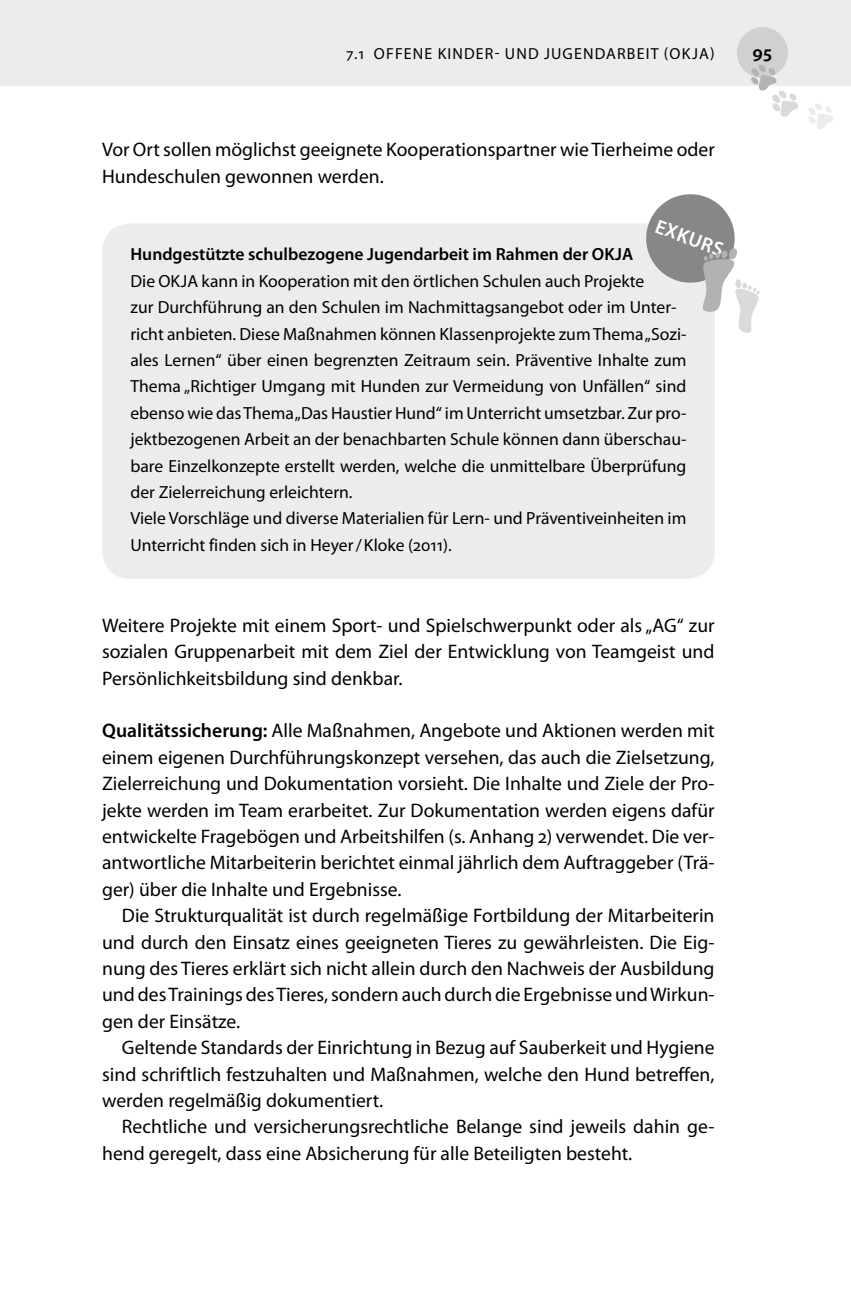
<style>
.page{position:relative;width:851px;height:1304px;background:#fff}
.page>*{position:absolute;margin:0;border:0;box-sizing:border-box;transform-origin:0 0}
.t1{font:600 20px "Myriad Pro";color:#fff}
.t2{font:19.6px/26.4px "Myriad Pro";color:#000;text-align:justify}
.t3{font:600 19.6px "Myriad Pro";color:#000}
.t4{font:17.6px/26.4px "Myriad Pro";color:#000}
.t5{font:600 17.6px "Myriad Pro";color:#000}
.t6{font:16px "Myriad Pro";letter-spacing:.07em;color:#000}
.s1{font-weight:600}
</style>
<div class="page">
<div style="left:0;top:0;width:850px;height:85px;background:#ececec"></div>
<div style="left:736px;top:27px;width:51px;height:51px;background:#cfd0d0;border-radius:50%"></div>
<svg style="left:808px;top:104px;width:25px;height:25px"></svg>
<svg style="left:751px;top:65px;width:47px;height:52px"></svg>
<div style="left:102px;top:223px;width:612px;height:356px;background:#ececec"></div>
<svg style="left:640px;top:194px;width:120px;height:140px"></svg>
<p class="t6" style="left:346px;top:44px;width:369px">7.1 OFFENE KIN DER- UND JUGENDARBEIT (OKJA)</p>
<p class="t3" style="left:752px;top:40px;width:21px">95</p>
<p class="t2" style="left:102px;top:136px;width:614px">Vor Ort sollen möglichst geeignete Kooperationspartner wie Tierheime oder<br>Hundeschulen gewonnen werden.</p>
<p class="t1" style="left:660px;top:214px;width:72px;rotate:20deg">Exkur s</p>
<p class="t5" style="left:130px;top:243px;width:504px">Hundgestützte schulbezogene Jugendarbeit im Rahmen der OKJA</p>
<p class="t4" style="left:130px;top:267px;width:557px">Die OKJA kann in Kooperation mit den örtlichen Schulen auch Projekte<br>zur Durchführung an den Schulen im Nachmittagsangebot oder im Unter&shy;richt anbieten. Diese Maßnahmen können Klassenprojekte zum Thema „Sozi&shy;ales Lernen“ über einen begrenzten Zeitraum sein. Präventive I nhalte zum Thema „Richtiger Umgang mit Hunden zur Vermeidung von Unfällen“ sind ebenso wie das Thema „Das Haustier Hund“ im Unterricht umsetzbar. Zur pro&shy;jektbezogenen Arbeit an der benachbarten Schule können dann überschau&shy;bare Einzelkonzepte erstellt werden, welche die unmittelbare Überprüfung der Zielerreichung erleichtern.<br>Viele Vorschläge und diverse Materialien für Lern- und Präventiveinheiten im Unterricht finden sich in Heyer/Kloke (2011).</p>
<p class="t2" style="left:102px;top:612px;width:614px">Weitere Projekte mit einem Sport- und Spielschwerpunkt oder als „AG“ zur sozialen Gruppenarbeit mit dem Ziel der Entwicklung von Teamgeist und Persönlichkeitsbildung sind denkbar.</p>
<p class="t2" style="left:102px;top:717px;width:614px"><span class="s1">Qualitätssicherung:</span> Alle Maßnahmen, Angebote und Aktionen werden mit einem eigenen Durchführungskonzept versehen, das auch die Zielsetzung, Zielerreichung und Dokumentation vorsieht. Die I nhalte und Ziele der Pro&shy;jekte werden im Team erarbeitet. Zur Dokumentation werden eigens dafür entwickelte Fragebögen und Arbeitshilfen (s. Anhang 2) verwendet. Die ver&shy;antwortliche Mitarbeiterin berichtet einmal jährlich dem Auftraggeber (Trä&shy;ger) über die I nhalte und Ergebnisse.</p>
<p class="t2" style="left:102px;top:902px;width:614px;text-indent:20px">Die Strukturqualität ist durch regelmäßige Fortbildung der Mitarbeiterin und durch den Einsatz eines geeigneten Tieres zu gewährleisten. Die Eig&shy;nung des Tieres erklärt sich nicht allein durch den Nachweis der Ausbildung und des Trainings des Tieres, sondern auch durch die Ergebnisse und Wirkun&shy;gen der Einsätze.</p>
<p class="t2" style="left:102px;top:1034px;width:614px;text-indent:20px">Geltende Standards der Einrichtung in Bezug auf Sauberkeit und Hygiene sind schriftlich festzuhalten und Maßnahmen, welche den Hund betreffen, werden regelmäßig dokumentiert.</p>
<p class="t2" style="left:102px;top:1113px;width:613px;text-indent:20px">Rechtliche und versicherungsrechtliche Belange sind jeweils dahin ge&shy;hend geregelt, dass eine Absicherung für alle Beteiligten besteht.</p>
</div>
